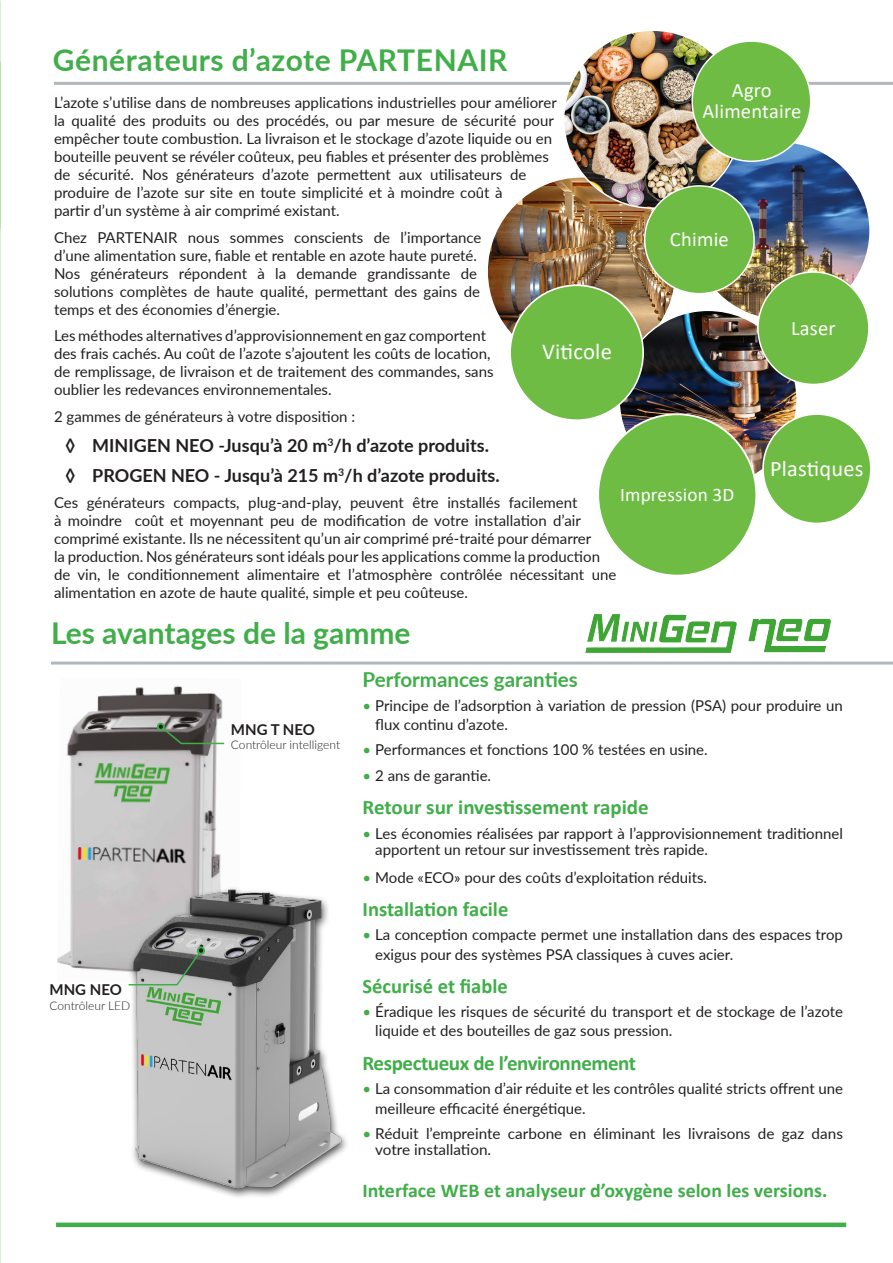
<style>
.page{position:relative;width:893px;height:1263px;background:#fff}
.page>*{position:absolute;margin:0;border:0;box-sizing:border-box;transform-origin:0 0}
.Title_-_Medium_Text{font:700 30px "Lato";letter-spacing:.01em;color:#40ae49}
.t1{font:22.65px "Calibri";letter-spacing:.01em;color:#fff}
.t2{font:22.35px "Calibri";letter-spacing:.01em;color:#fff}
.Paragraph_Title_Small_Blue{font:700 20.55px "Calibri";letter-spacing:-.005em;color:#40ae49}
.t3{font:20.55px "Calibri";letter-spacing:.01em;color:#fff}
.Paragraph_Title_Small_Blue-2{font:700 20.55px "Lato";color:#40ae49}
.Body_Text_Bullets{font:700 19.5px "Calibri";color:#40ae49}
.t4{font:19.2px "Calibri";letter-spacing:.01em;color:#fff}
.t5{font:700 18px "Lato";color:#231f20}
.Body_Text_Black{font:15px/18px "Lato";color:#231f20}
.t6{font:700 15px "Lato";color:#231f20}
.t7{font:300 12px "Lato";color:#231f20}
.s1{color:#40ae49}
</style>
<div class="page">
<hr style="left:54px;top:82px;width:839px;height:3px;background:#b2b7bb">
<hr style="left:0;top:61px;width:1px;height:168px;background:#40ae49">
<div style="left:56px;top:1222px;width:790px;height:5px;background:#40ae49"></div>
<img style="left:487px;top:177px;width:189px;height:189px;border-radius:94px">
<img style="left:692px;top:142px;width:178px;height:178px;border-radius:89px">
<img style="left:564px;top:30px;width:178px;height:178px;border-radius:89px">
<div style="left:692px;top:41px;width:119px;height:120px;background:#6ebc44;border-radius:50%"></div>
<div style="left:645px;top:186px;width:109px;height:108px;background:#6ebc44;border-radius:50%"></div>
<img style="left:619px;top:310px;width:178px;height:178px;border-radius:89px">
<div style="left:510px;top:285px;width:133px;height:135px;background:#6ebc44;border-radius:50%"></div>
<div style="left:758px;top:272px;width:111px;height:112px;background:#6ebc44;border-radius:50%"></div>
<div style="left:763px;top:414px;width:108px;height:109px;background:#6ebc44;border-radius:50%"></div>
<div style="left:762px;top:413px;width:110px;height:111px;border:2px solid #fff;border-radius:50%"></div>
<div style="left:598px;top:414px;width:158px;height:162px;background:#6ebc44;border-radius:50%"></div>
<img style="left:57px;top:686px;width:166px;height:284px">
<img style="left:95px;top:847px;width:252px;height:350px">
<div style="left:158px;top:723px;width:6px;height:7px;background:#231f20;border-radius:50%"></div>
<div style="left:157px;top:723px;width:7px;height:8px;border:2px solid #40ae49;border-radius:50%"></div>
<svg style="left:161px;top:726px;width:64px;height:19px"></svg>
<div style="left:157px;top:723px;width:8px;height:7px;border:2px solid #40ae49;border-radius:50%"></div>
<div style="left:198px;top:947px;width:6px;height:7px;background:#231f20;border-radius:50%"></div>
<div style="left:197px;top:946px;width:8px;height:9px;border:2px solid #40ae49;border-radius:50%"></div>
<svg style="left:127px;top:951px;width:74px;height:35px;background:#797f79"></svg>
<div style="left:197px;top:947px;width:8px;height:7px;border:2px solid #40ae49;border-radius:50%"></div>
<img style="left:586px;top:614px;width:244px;height:39px">
<hr style="left:51px;top:661px;width:842px;height:3px;background:#b2b7bb">
<p class="Title_-_Medium_Text" style="left:53px;top:38px;width:456px">Générateurs d’azote PARTENAIR</p>
<p class="t3" style="left:732px;top:76px;width:41px">Agro</p>
<p class="t3" style="left:702px;top:97px;width:100px">Alimentaire</p>
<p class="Body_Text_Black" style="left:54px;top:93px;width:504px">L’azote s’utilise dans de nombreuses applications industrielles pour améliorer la qualité des produits ou des procédés, ou par mesure de sécurité pour empêcher toute combustion. La livraison et le stockage d’azote liquide ou en bouteille peuvent se révéler coûteux, peu fiables et présenter des problèmes de sécurité. Nos générateurs d’azote permettent aux utilisateurs de produire de l’azote sur site en toute simplicité et à moindre coût à<br>partir d’un système à air comprimé existant.</p>
<p class="Body_Text_Black" style="left:54px;top:228px;width:429px">Chez PARTENAIR nous sommes conscients de l’importance d’une alimentation sure, fiable et rentable en azote haute pureté.<br>Nos générateurs répondent à la demande grandissante de solutions complètes de haute qualité, permettant des gains de temps et des économies d’énergie.</p>
<p class="Body_Text_Black" style="left:54px;top:326px;width:441px">Les méthodes alternatives d’approvisionnement en gaz comportent des frais cachés. Au coût de l’azote s’ajoutent les coûts de location, de remplissage, de livraison et de traitement des commandes, sans oublier les redevances environnementales.</p>
<p class="Body_Text_Black" style="left:54px;top:407px;width:303px">2 gammes de générateurs à votre disposition :</p>
<p class="t5" style="left:65px;top:432px;width:425px">◊ MINIGEN NEO -Jusqu’à 20 m<sup>3</sup>/h d’azote produits.</p>
<p class="t5" style="left:65px;top:462px;width:436px">◊ PROGEN NEO - Jusqu’à 215 m<sup>3</sup>/h d’azote produits.</p>
<p class="Body_Text_Black" style="left:54px;top:493px;width:564px">Ces générateurs compacts, plug-and-play, peuvent être installés facilement<br>à moindre coût et moyennant peu de modification de votre installation d’air comprimé existante. Ils ne nécessitent qu’un air comprimé pré-traité pour démarrer<br>la production. Nos générateurs sont idéals pour les applications comme la production de vin, le conditionnement alimentaire et l’atmosphère contrôlée nécessitant une alimentation en azote de haute qualité, simple et peu coûteuse.</p>
<p class="t3" style="left:670px;top:224px;width:60px">Chimie</p>
<p class="t3" style="left:791px;top:314px;width:46px">Laser</p>
<p class="t1" style="left:542px;top:336px;width:71px">Viticole</p>
<p class="t2" style="left:770px;top:453px;width:95px">Plastiques</p>
<p class="t4" style="left:620px;top:481px;width:116px">Impression 3D</p>
<p class="Title_-_Medium_Text" style="left:51px;top:611px;width:361px">Les avantages de la gamme</p>
<p class="t6" style="left:50px;top:978px;width:74px">MNG NEO</p>
<p class="t7" style="left:50px;top:997px;width:82px">Contrôleur LED</p>
<p class="t6" style="left:231px;top:718px;width:86px">MNG T NEO</p>
<p class="t7" style="left:231px;top:736px;width:111px">Contrôleur intelligent</p>
<p class="Paragraph_Title_Small_Blue-2" style="left:362px;top:665px;width:217px">Performances garanties</p>
<p class="Body_Text_Black" style="left:375px;top:695px;width:469px;line-height:19.5px;text-indent:-13px"><span class="s1">•</span> Principe de l’adsorption à variation de pression (PSA) pour produire un flux continu d’azote.</p>
<p class="Body_Text_Black" style="left:362px;top:740px;width:347px"><span class="s1">•</span> Performances et fonctions 100 % testées en usine.</p>
<p class="Body_Text_Black" style="left:362px;top:765px;width:130px"><span class="s1">•</span> 2 ans de garantie.</p>
<p class="Paragraph_Title_Small_Blue" style="left:362px;top:793px;width:288px">Retour sur investissement rapide</p>
<p class="Body_Text_Black" style="left:375px;top:824px;width:469px;line-height:16.5px;text-indent:-13px"><span class="s1">•</span> Les économies réalisées par rapport à l’approvisionnement traditionnel apportent un retour sur investissement très rapide.</p>
<p class="Body_Text_Black" style="left:362px;top:868px;width:346px"><span class="s1">•</span> Mode «ECO» pour des coûts d’exploitation réduits.</p>
<p class="Paragraph_Title_Small_Blue" style="left:362px;top:895px;width:147px">Installation facile</p>
<p class="Body_Text_Black" style="left:375px;top:924px;width:469px;line-height:19.5px;text-indent:-13px"><span class="s1">•</span> La conception compacte permet une installation dans des espaces trop exigus pour des systèmes PSA classiques à cuves acier.</p>
<p class="Paragraph_Title_Small_Blue" style="left:362px;top:971px;width:147px">Sécurisé et fiable</p>
<p class="Body_Text_Black" style="left:375px;top:1001px;width:469px;line-height:19.5px;text-indent:-13px"><span class="s1">•</span> Éradique les risques de sécurité du transport et de stockage de l’azote liquide et des bouteilles de gaz sous pression.</p>
<p class="Paragraph_Title_Small_Blue" style="left:362px;top:1048px;width:275px">Respectueux de l’environnement</p>
<p class="Body_Text_Black" style="left:375px;top:1078px;width:469px;line-height:19.5px;text-indent:-13px"><span class="s1">•</span> La consommation d’air réduite et les contrôles qualité stricts offrent une meilleure efficacité énergétique.</p>
<p class="Body_Text_Black" style="left:375px;top:1124px;width:469px;line-height:16.5px;text-indent:-13px"><span class="s1">•</span> Réduit l’empreinte carbone en éliminant les livraisons de gaz dans votre installation.</p>
<p class="Body_Text_Bullets" style="left:362px;top:1177px;width:466px">Interface WEB et analyseur d’oxygène selon les versions.</p>
</div>
